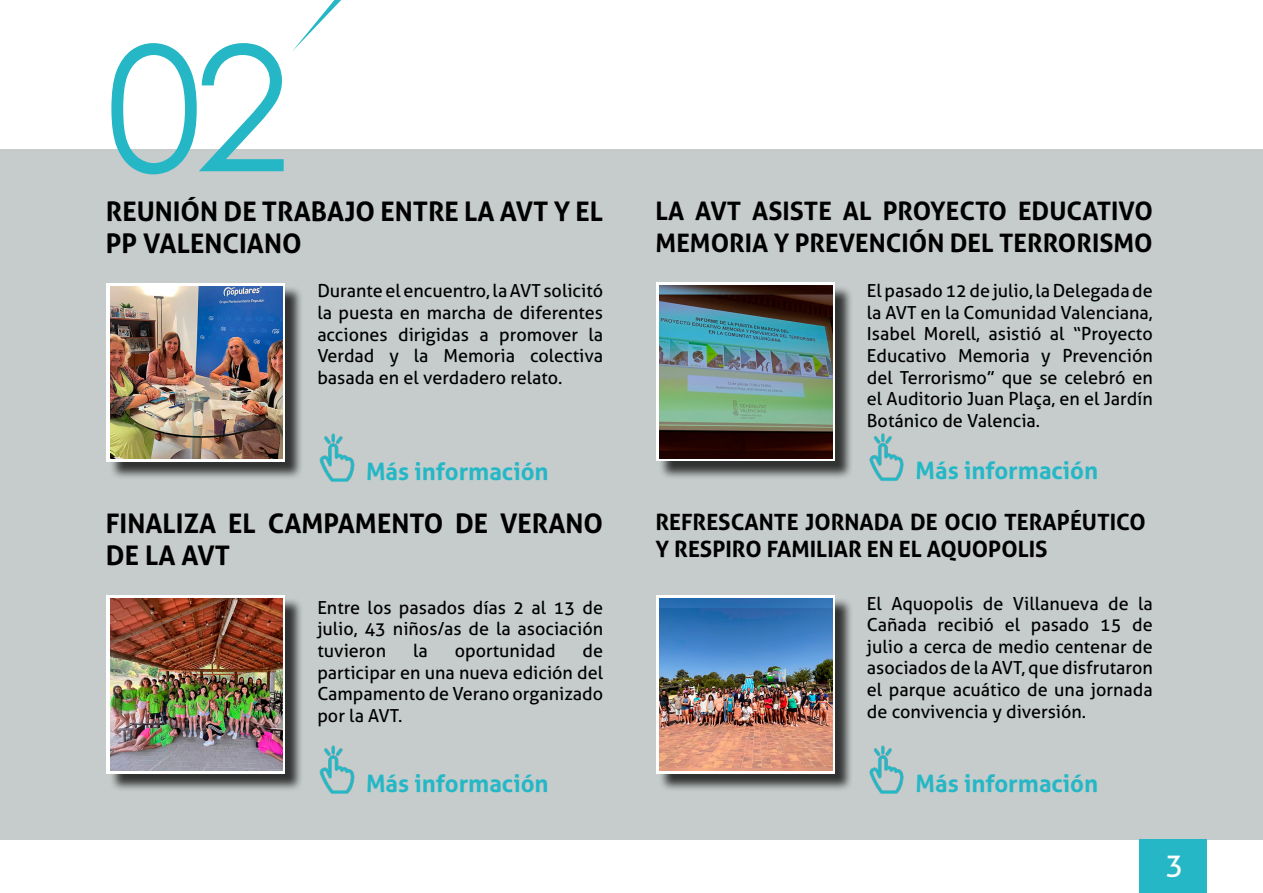
<style>
.page{position:relative;width:1263px;height:893px;background:#fff}
.page>*{position:absolute;margin:0;border:0;box-sizing:border-box;transform-origin:0 0}
.t1{font:174px "Century Gothic";color:#25b7c6}
.t2{font:30px "Aller";color:#fff}
.t3{font:700 27px/32.4px "Aller";color:#000}
.t4{font:700 25.5px/32.4px "Aller";color:#000}
.t5{font:700 24px "Aller";color:#25b7c6}
.t6{font:700 22.5px/27px "Aller";color:#000}
.t7{font:18px/21.6px "Aller";color:#000;text-align:justify}
</style>
<div class="page">
<div style="left:0;top:150px;width:1263px;height:690px;background:#c5cccb"></div>
<div style="left:1139px;top:840px;width:67px;height:53px;background:#25b7c6"></div>
<svg style="left:292px;top:0;width:49px;height:51px"></svg>
<div style="left:658px;top:285px;width:195px;height:195px;background:#000;opacity:.75"></div>
<svg style="left:656px;top:283px;width:179px;height:178px;background:#c5c3c0"></svg>
<img style="left:869px;top:433px;width:35px;height:48px">
<img style="left:660px;top:286px;width:172px;height:172px">
<div style="left:109px;top:286px;width:195px;height:194px;background:#000;opacity:.75"></div>
<div style="left:107px;top:283px;width:178px;height:179px;background:#fff"></div>
<img style="left:319px;top:433px;width:36px;height:49px">
<img style="left:110px;top:286px;width:173px;height:173px">
<div style="left:658px;top:597px;width:195px;height:195px;background:#000;opacity:.75"></div>
<svg style="left:656px;top:595px;width:179px;height:179px;background:#ebebec"></svg>
<img style="left:869px;top:745px;width:35px;height:49px">
<img style="left:660px;top:598px;width:172px;height:173px">
<div style="left:109px;top:597px;width:195px;height:195px;background:#000;opacity:.75"></div>
<div style="left:107px;top:595px;width:178px;height:179px;background:#fff"></div>
<img style="left:319px;top:745px;width:36px;height:49px">
<img style="left:110px;top:598px;width:173px;height:173px">
<h1 class="t1" style="left:106px;top:-13px;width:186px">02</h1>
<h3 class="t3" style="left:106px;top:195px;width:499px">REUNIÓN DE TRABAJO ENTRE LA AVT Y EL<br>PP VALENCIANO</h3>
<p class="t7" style="left:317px;top:280px;width:287px">Durante el encuentro, la AVT solicitó la puesta en marcha de diferentes acciones dirigidas a promover la Verdad y la Memoria colectiva basada en el verdadero relato.</p>
<h3 class="t5" style="left:366px;top:457px;width:184px">Más información</h3>
<h3 class="t3" style="left:106px;top:507px;width:499px">FINALIZA EL CAMPAMENTO DE VERANO<br>DE LA AVT</h3>
<p class="t7" style="left:317px;top:596px;width:287px">Entre los pasados días 2 al 13 de julio, 43 niños/as de la asociación tuvieron</p>
<p class="t7" style="left:317px;top:640px;width:287px;text-indent:265px">de participar en una nueva edición del Campamento de Verano organizado por la AVT.</p>
<p class="t7" style="left:413px;top:640px;width:16px">la</p>
<p class="t7" style="left:455px;top:640px;width:102px">oportunidad</p>
<h3 class="t5" style="left:366px;top:769px;width:184px">Más información</h3>
<h3 class="t4" style="left:655px;top:194px;width:499px">LA AVT ASISTE AL PROYECTO EDUCATIVO<br>MEMORIA Y PREVENCIÓN DEL TERRORISMO</h3>
<p class="t7" style="left:867px;top:280px;width:287px">El pasado 12 de julio, la Delegada de la AVT en la Comunidad Valenciana, Isabel Morell, asistió al “Proyecto Educativo Memoria y Prevención del Terrorismo” que se celebró en el Auditorio Juan Plaça, en el Jardín Botánico de Valencia.</p>
<h3 class="t5" style="left:916px;top:456px;width:184px">Más información</h3>
<p class="t6" style="left:655px;top:508px;width:492px">REFRESCANTE JORNADA DE OCIO TERAPÉUTICO<br>Y RESPIRO FAMILIAR EN EL AQUOPOLIS</p>
<p class="t7" style="left:867px;top:592px;width:287px">El Aquopolis de Villanueva de la Cañada recibió el pasado 15 de julio a cerca de medio centenar de asociados de la AVT, que disfrutaron el parque acuático de una jornada de convivencia y diversión.</p>
<h3 class="t5" style="left:916px;top:769px;width:184px">Más información</h3>
<h2 class="t2" style="left:1165px;top:846px;width:19px">3</h2>
</div>
